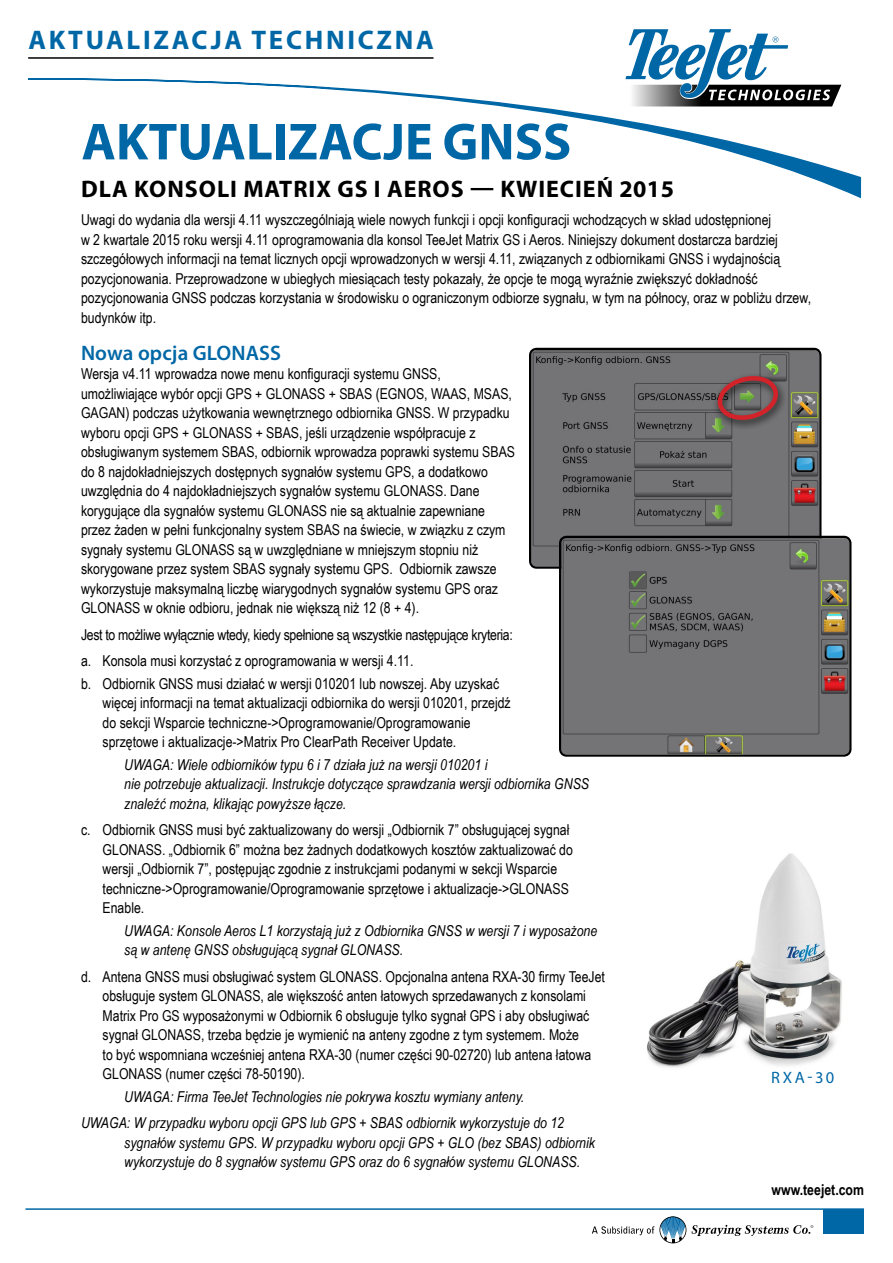
<style>
.page{position:relative;width:893px;height:1263px;background:#fff}
.page>*{position:absolute;margin:0;border:0;box-sizing:border-box;transform-origin:0 0}
.t1{font:700 52.5px "Myriad Pro";color:#0067a6}
.t2{font:700 27px "Myriad Pro";letter-spacing:.1em;color:#0067a6}
.t3{font:700 24px "Myriad Pro";letter-spacing:.04em;color:#000}
.t4{font:600 21px "Myriad Pro";letter-spacing:.005em;color:#0067a6}
.t5{font:16.5px "Myriad Pro";color:#0067a6}
.t6{font:15px/19.5px "Arial Narrow";color:#000}
.t7{font:italic 15px/19.5px "Arial Narrow";color:#000}
.t8{font:15px/26.2px "Arial Narrow";letter-spacing:-.02em;color:#000}
.t9{font:700 15px "Arial Narrow";color:#000}
</style>
<div class="page">
<hr style="left:25px;top:1208px;width:839px;height:2px;background:#0067a6">
<svg style="left:692px;top:1225px;width:121px;height:11px"></svg>
<svg style="left:592px;top:1216px;width:94px;height:27px"></svg>
<svg style="left:626px;top:29px;width:163px;height:48px"></svg>
<hr style="left:28px;top:57px;width:405px;height:2px;background:#000">
<div style="left:824px;top:1209px;width:40px;height:24px;background:#0067a6"></div>
<svg style="left:28px;top:77px;width:834px;height:122px"></svg>
<img style="left:647px;top:853px;width:195px;height:215px">
<img style="left:532px;top:351px;width:286px;height:215px">
<div style="left:529px;top:348px;width:292px;height:221px;border:2px solid #000;border-radius:7px"></div>
<img style="left:562px;top:539px;width:286px;height:215px">
<div style="left:559px;top:536px;width:292px;height:221px;border:2px solid #000;border-radius:7px"></div>
<div style="left:712px;top:372px;width:75px;height:59px;background:#000;opacity:.75"></div>
<svg style="left:718px;top:375px;width:60px;height:47px;background:#7b5352"></svg>
<h2 class="t2" style="left:28px;top:22px;width:407px">AKTUALIZACJA TECHNICZNA</h2>
<h1 class="t1" style="left:82px;top:107px;width:491px">AKTUALIZACJE GNSS</h1>
<h3 class="t3" style="left:81px;top:173px;width:594px">DLA KONSOLI MATRIX GS I AEROS — KWIECIEŃ 2015</h3>
<p class="t6" style="left:81px;top:210px;width:732px">Uwagi do wydania dla wersji 4.11 wyszczególniają wiele nowych funkcji i opcji konfiguracji wchodzących w skład udostępnionej<br>w 2 kwartale 2015 roku wersji 4.11 oprogramowania dla konsol TeeJet Matrix GS i Aeros. Niniejszy dokument dostarcza bardziej szczegółowych informacji na temat licznych opcji wprowadzonych w wersji 4.11, związanych z odbiornikami GNSS i wydajnością pozycjonowania. Przeprowadzone w ubiegłych miesiącach testy pokazały, że opcje te mogą wyraźnie zwiększyć dokładność pozycjonowania GNSS podczas korzystania w środowisku o ograniczonym odbiorze sygnału, w tym na północy, oraz w pobliżu drzew, budynków itp.</p>
<h3 class="t4" style="left:81px;top:339px;width:202px">Nowa opcja GLONASS</h3>
<p class="t6" style="left:81px;top:364px;width:436px">Wersja v4.11 wprowadza nowe menu konfiguracji systemu GNSS, umożliwiające wybór opcji GPS + GLONASS + SBAS (EGNOS, WAAS, MSAS, GAGAN) podczas użytkowania wewnętrznego odbiornika GNSS. W przypadku wyboru opcji GPS + GLONASS + SBAS, jeśli urządzenie współpracuje z obsługiwanym systemem SBAS, odbiornik wprowadza poprawki systemu SBAS do 8 najdokładniejszych dostępnych sygnałów systemu GPS, a dodatkowo uwzględnia do 4 najdokładniejszych sygnałów systemu GLONASS. Dane korygujące dla sygnałów systemu GLONASS nie są aktualnie zapewniane przez żaden w pełni funkcjonalny system SBAS na świecie, w związku z czym sygnały systemu GLONASS są w uwzględniane w mniejszym stopniu niż skorygowane przez system SBAS sygnały systemu GPS. Odbiornik zawsze wykorzystuje maksymalną liczbę wiarygodnych sygnałów systemu GPS oraz GLONASS w oknie odbioru, jednak nie większą niż 12 (8 + 4).</p>
<p class="t8" style="left:81px;top:620px;width:433px">Jest to możliwe wyłącznie wtedy, kiedy spełnione są wszystkie następujące kryteria: a. Konsola musi korzystać z oprogramowania w wersji 4.11.</p>
<p class="t6" style="left:103px;top:673px;width:410px;text-indent:-22px">b. Odbiornik GNSS musi działać w wersji 010201 lub nowszej. Aby uzyskać więcej informacji na temat aktualizacji odbiornika do wersji 010201, przejdź do sekcji Wsparcie techniczne-&gt;Oprogramowanie/Oprogramowanie sprzętowe i aktualizacje-&gt;Matrix Pro ClearPath Receiver Update.</p>
<p class="t7" style="left:124px;top:754px;width:466px">UWAGA: Wiele odbiorników typu 6 i 7 działa już na wersji 010201 i<br>nie potrzebuje aktualizacji. Instrukcje dotyczące sprawdzania wersji odbiornika GNSS znaleźć można, klikając powyższe łącze.</p>
<p class="t6" style="left:103px;top:819px;width:472px;text-indent:-22px">c. Odbiornik GNSS musi być zaktualizowany do wersji „Odbiornik 7” obsługującej sygnał GLONASS. „Odbiornik 6” można bez żadnych dodatkowych kosztów zaktualizować do wersji „Odbiornik 7”, postępując zgodnie z instrukcjami podanymi w sekcji Wsparcie techniczne‑&gt;Oprogramowanie/Oprogramowanie sprzętowe i aktualizacje-&gt;GLONASS Enable.</p>
<p class="t7" style="left:124px;top:920px;width:475px">UWAGA: Konsole Aeros L1 korzystają już z Odbiornika GNSS w wersji 7 i wyposażone są w antenę GNSS obsługującą sygnał GLONASS.</p>
<p class="t6" style="left:103px;top:966px;width:504px;text-indent:-22px">d. Antena GNSS musi obsługiwać system GLONASS. Opcjonalna antena RXA-30 firmy TeeJet obsługuje system GLONASS, ale większość anten łatowych sprzedawanych z konsolami Matrix Pro GS wyposażonymi w Odbiornik 6 obsługuje tylko sygnał GPS i aby obsługiwać sygnał GLONASS, trzeba będzie je wymienić na anteny zgodne z tym systemem. Może<br>to być wspomniana wcześniej antena RXA-30 (numer części 90-02720) lub antena łatowa GLONASS (numer części 78-50190).</p>
<p class="t7" style="left:81px;top:1083px;width:485px;line-height:26.2px;text-align:center">UWAGA: Firma TeeJet Technologies nie pokrywa kosztu wymiany anteny.<br>UWAGA: W przypadku wyboru opcji GPS lub GPS + SBAS odbiornik wykorzystuje do 12</p>
<p class="t7" style="left:124px;top:1132px;width:472px">sygnałów systemu GPS. W przypadku wyboru opcji GPS + GLO (bez SBAS) odbiornik wykorzystuje do 8 sygnałów systemu GPS oraz do 6 sygnałów systemu GLONASS.</p>
<p class="t5" style="left:771px;top:1067px;width:65px">RXA-30</p>
<p class="t9" style="left:771px;top:1178px;width:94px">www.teejet.com</p>
</div>
